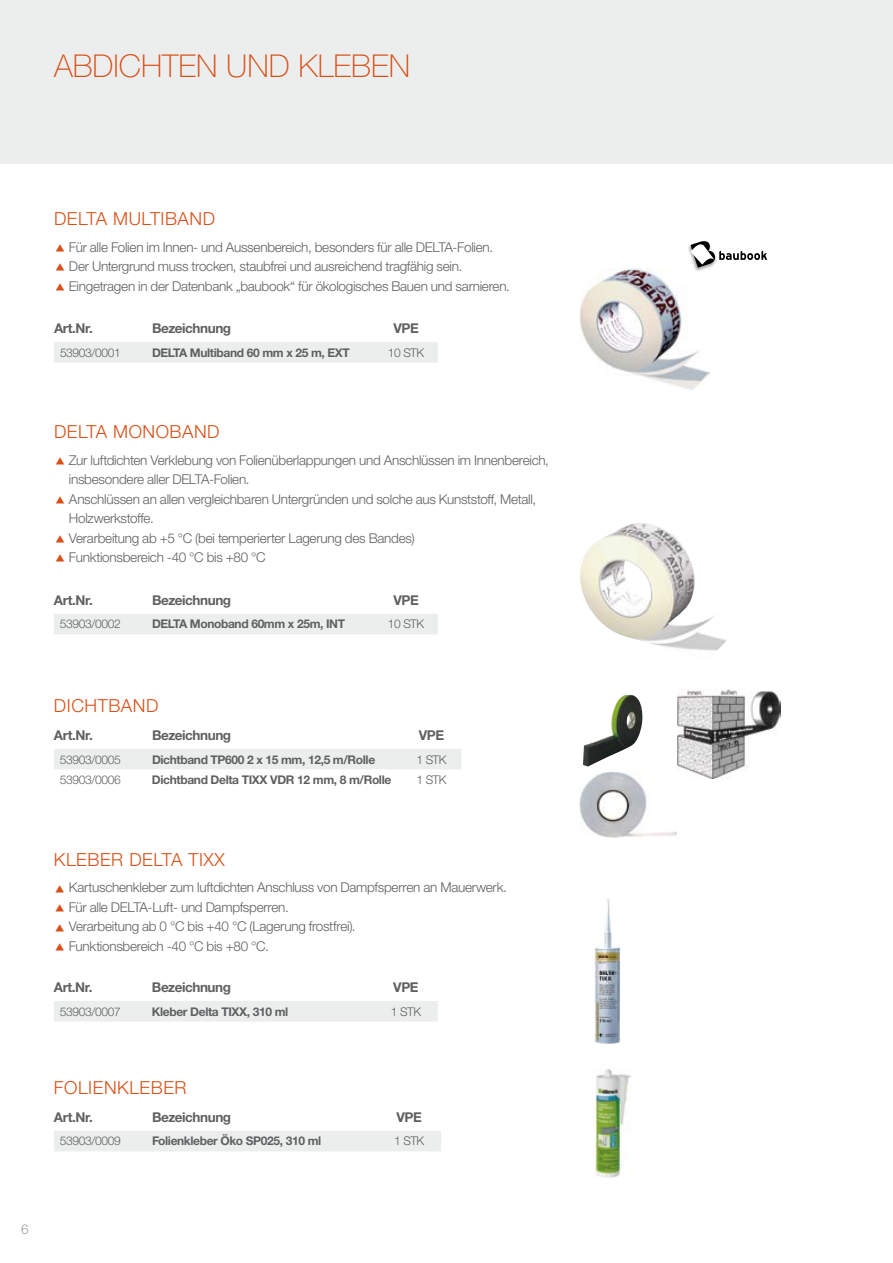
<style>
.page{position:relative;width:893px;height:1263px;background:#fff}
.page>*{position:absolute;margin:0;border:0;box-sizing:border-box;transform-origin:0 0}
.t1{font:100 31.5px "Helvetica Neue LTW1 G";color:#d85017}
.t2{font:300 18px "Helvetica Neue LTW1 G";letter-spacing:.03em;color:#d85017}
.t3{font:300 13.5px/19.5px "Helvetica Neue LTW1 G";letter-spacing:-.02em;color:#5f6062}
.t4{font:700 13.5px "Helvetica Neue LTW1 G";letter-spacing:-.03em;color:#5f6062}
.t5{font:300 13.5px "Helvetica Neue LTW1 G";color:#9c9e9f}
.t6{font:700 12px "Helvetica Neue LTW1 G";letter-spacing:-.03em;color:#5f6062}
.t7{font:300 12px "Helvetica Neue LTW1 G";letter-spacing:-.03em;color:#5f6062}
</style>
<div class="page">
<div style="left:0;top:0;width:893px;height:164px;background:#eceded"></div>
<div style="left:54px;top:342px;width:384px;height:21px;background:#eceded"></div>
<img style="left:579px;top:268px;width:130px;height:121px">
<img style="left:686px;top:245px;width:23px;height:28px">
<svg style="left:690px;top:241px;width:77px;height:27px"></svg>
<div style="left:54px;top:614px;width:384px;height:20px;background:#eceded"></div>
<img style="left:580px;top:523px;width:147px;height:128px">
<div style="left:54px;top:749px;width:407px;height:20px;background:#eceded"></div>
<div style="left:54px;top:1131px;width:387px;height:20px;background:#eceded"></div>
<img style="left:583px;top:695px;width:59px;height:72px">
<img style="left:580px;top:771px;width:96px;height:66px">
<img style="left:678px;top:690px;width:103px;height:88px">
<div style="left:54px;top:1001px;width:384px;height:20px;background:#eceded"></div>
<img style="left:595px;top:899px;width:25px;height:144px">
<img style="left:595px;top:1069px;width:35px;height:108px">
<h1 class="t1" style="left:54px;top:47px;width:358px">ABDICHTEN UND KLEBEN</h1>
<h2 class="t2" style="left:54px;top:208px;width:163px">DELTA MULTIBAND</h2>
<p class="t3" style="left:69px;top:237px;width:442px">Für alle Folien im Innen- und Aussenbereich, besonders für alle DELTA-Folien.<br>Der Untergrund muss trocken, staubfrei und ausreichend tragfähig sein.<br>Eingetragen in der Datenbank „baubook“ für ökologisches Bauen und sarnieren.</p>
<p class="t4" style="left:54px;top:320px;width:40px">Art.Nr.</p>
<p class="t4" style="left:152px;top:320px;width:81px">Bezeichnung</p>
<p class="t4" style="left:393px;top:320px;width:27px">VPE</p>
<p class="t7" style="left:60px;top:345px;width:62px">53903/0001</p>
<p class="t6" style="left:152px;top:345px;width:199px">DELTA Multiband 60 mm x 25 m, EXT</p>
<p class="t7" style="left:388px;top:345px;width:38px">10 STK</p>
<h2 class="t2" style="left:54px;top:421px;width:167px">DELTA MONOBAND</h2>
<p class="t3" style="left:69px;top:450px;width:482px">Zur luftdichten Verklebung von Folienüberlappungen und Anschlüssen im Innenbereich, insbesondere aller DELTA-Folien.<br>Anschlüssen an allen vergleichbaren Untergründen und solche aus Kunststoff, Metall, Holzwerkstoffe.<br>Verarbeitung ab +5 °C (bei temperierter Lagerung des Bandes)<br>Funktionsbereich -40 °C bis +80 °C</p>
<p class="t4" style="left:54px;top:592px;width:40px">Art.Nr.</p>
<p class="t4" style="left:152px;top:592px;width:81px">Bezeichnung</p>
<p class="t4" style="left:393px;top:592px;width:27px">VPE</p>
<p class="t7" style="left:60px;top:617px;width:62px">53903/0002</p>
<p class="t6" style="left:152px;top:617px;width:195px">DELTA Monoband 60mm x 25m, INT</p>
<p class="t7" style="left:388px;top:617px;width:38px">10 STK</p>
<h2 class="t2" style="left:54px;top:694px;width:106px">DICHTBAND</h2>
<p class="t4" style="left:54px;top:727px;width:40px">Art.Nr.</p>
<p class="t4" style="left:152px;top:727px;width:81px">Bezeichnung</p>
<p class="t4" style="left:419px;top:727px;width:27px">VPE</p>
<p class="t7" style="left:60px;top:752px;width:62px">53903/0005</p>
<p class="t6" style="left:152px;top:752px;width:225px">Dichtband TP600 2 x 15 mm, 12,5 m/Rolle</p>
<p class="t7" style="left:416px;top:752px;width:32px">1 STK</p>
<p class="t7" style="left:60px;top:772px;width:62px">53903/0006</p>
<p class="t6" style="left:152px;top:772px;width:241px">Dichtband Delta TIXX VDR 12 mm, 8 m/Rolle</p>
<p class="t7" style="left:416px;top:772px;width:32px">1 STK</p>
<h2 class="t2" style="left:54px;top:849px;width:172px">KLEBER DELTA TIXX</h2>
<p class="t3" style="left:69px;top:878px;width:439px">Kartuschenkleber zum luftdichten Anschluss von Dampfsperren an Mauerwerk.<br>Für alle DELTA-Luft- und Dampfsperren.<br>Verarbeitung ab 0 °C bis +40 °C (Lagerung frostfrei).<br>Funktionsbereich -40 °C bis +80 °C.</p>
<p class="t4" style="left:54px;top:979px;width:40px">Art.Nr.</p>
<p class="t4" style="left:152px;top:979px;width:81px">Bezeichnung</p>
<p class="t4" style="left:393px;top:979px;width:27px">VPE</p>
<p class="t7" style="left:60px;top:1004px;width:62px">53903/0007</p>
<p class="t6" style="left:152px;top:1004px;width:138px">Kleber Delta TIXX, 310 ml</p>
<p class="t7" style="left:391px;top:1004px;width:32px">1 STK</p>
<h2 class="t2" style="left:54px;top:1076px;width:134px">FOLIENKLEBER</h2>
<p class="t4" style="left:54px;top:1109px;width:40px">Art.Nr.</p>
<p class="t4" style="left:152px;top:1109px;width:81px">Bezeichnung</p>
<p class="t4" style="left:397px;top:1109px;width:27px">VPE</p>
<p class="t7" style="left:60px;top:1134px;width:62px">53903/0009</p>
<p class="t6" style="left:152px;top:1134px;width:171px">Folienkleber Öko SP025, 310 ml</p>
<p class="t7" style="left:394px;top:1134px;width:32px">1 STK</p>
<p class="t5" style="left:21px;top:1221px;width:9px">6</p>
</div>
